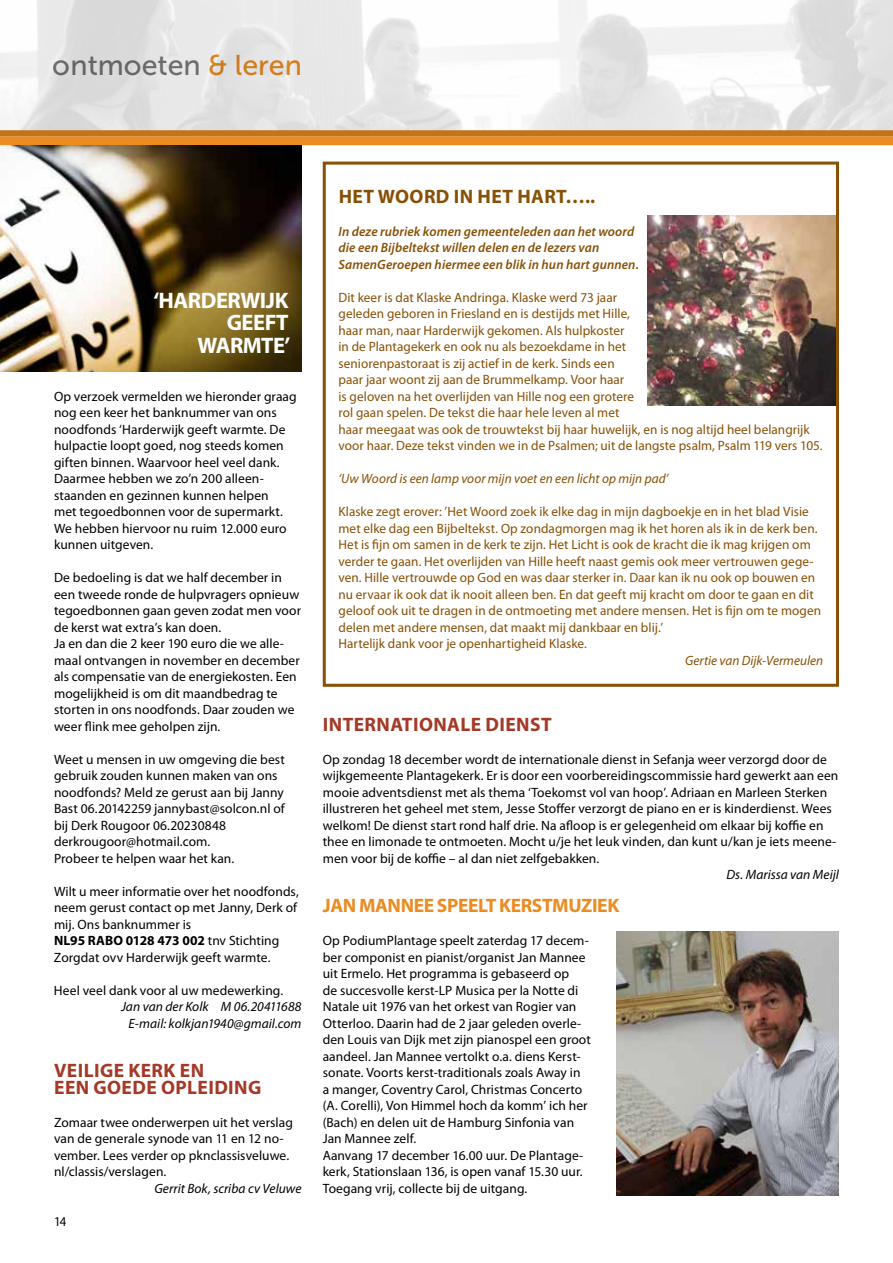
<style>
.page{position:relative;width:893px;height:1263px;background:#fff}
.page>*{position:absolute;margin:0;border:0;box-sizing:border-box;transform-origin:0 0}
.t1{font:28.5px "Museo Sans 500";color:#77787b}
.t2{font:700 22.5px/22.5px "Myriad Pro";letter-spacing:-.02em;color:#fff;text-align:right}
.t3{font:700 19.5px/16.5px "Myriad Pro";letter-spacing:.02em;color:#a43927}
.t4{font:700 19.5px "Myriad Pro";letter-spacing:-.02em;color:#eb8c23}
.t5{font:700 19.5px "Myriad Pro";letter-spacing:.02em;color:#885005}
.t6{font:13.5px/16.5px "Myriad Pro";letter-spacing:.005em;color:#000}
.t7{font:13.5px/16.5px "Myriad Pro";letter-spacing:.005em;color:#885005}
.t8{font:italic 600 13.5px/16.5px "Myriad Pro";letter-spacing:.01em;color:#885005}
.t9{font:italic 13.5px/16.5px "Myriad Pro";color:#000;text-align:center}
.t10{font:italic 13.5px "Myriad Pro";letter-spacing:.005em;color:#885005}
.t11{font:13.5px "Myriad Pro";letter-spacing:.005em;color:#000;scale:.95 1}
.s1{color:#eb8c23}
.s2{font-weight:700}
</style>
<div class="page">
<div style="left:0;top:136px;width:893px;height:9px;background:#eb8c23"></div>
<div style="left:0;top:130px;width:893px;height:6px;background:#c2741b"></div>
<img style="left:0;top:146px;width:301px;height:225px">
<div style="left:323px;top:162px;width:516px;height:525px;border:3px solid #885005"></div>
<img style="left:647px;top:216px;width:189px;height:189px">
<img style="left:617px;top:931px;width:222px;height:265px">
<h1 class="t1" style="left:53px;top:50px;width:251px">ontmoeten <span class="s1">&amp; leren</span></h1>
<h2 class="t2" style="left:153px;top:288px;width:138px">‘HARDERWIJK<br>GEEFT<br>WARMTE’</h2>
<p class="t6" style="left:54px;top:388px;width:244px">Op verzoek vermelden we hieronder graag nog een keer het banknummer van ons noodfonds ‘Harderwijk geeft warmte. De hulpactie loopt goed, nog steeds komen giften binnen. Waarvoor heel veel dank.<br>Daarmee hebben we zo’n 200 alleen&shy;staanden en gezinnen kunnen helpen<br>met tegoedbonnen voor de supermarkt.<br>We hebben hiervoor nu ruim 12.000 euro kunnen uitgeven.</p>
<p class="t6" style="left:54px;top:569px;width:249px">De bedoeling is dat we half december in een tweede ronde de hulpvragers opnieuw tegoedbonnen gaan geven zodat men voor de kerst wat extra’s kan doen.<br>Ja en dan die 2 keer 190 euro die we alle&shy;maal ontvangen in november en december als compensatie van de energiekosten. Een mogelijkheid is om dit maandbedrag te storten in ons noodfonds. Daar zouden we weer flink mee geholpen zijn.</p>
<p class="t6" style="left:54px;top:750px;width:232px">Weet u mensen in uw omgeving die best gebruik zouden kunnen maken van ons noodfonds? Meld ze gerust aan bij Janny Bast 06.20142259 jannybast@solcon.nl of bij Derk Rougoor 06.20230848 derkrougoor@hotmail.com.<br>Probeer te helpen waar het kan.</p>
<p class="t6" style="left:54px;top:882px;width:246px">Wilt u meer informatie over het noodfonds, neem gerust contact op met Janny, Derk of mij. Ons banknummer is<br><span class="s2">NL95 RABO 0128 473 002</span> tnv Stichting Zorgdat ovv Harderwijk geeft warmte.</p>
<p class="t6" style="left:54px;top:981px;width:231px">Heel veel dank voor al uw medewerking.</p>
<p class="t9" style="left:121px;top:998px;width:182px">Jan van der Kolk M 06.20411688<br>E-mail: kolkjan1940@gmail.com</p>
<h3 class="t3" style="left:54px;top:1062px;width:207px">VEILIGE KERK EN<br>EEN GOEDE OPLEIDING</h3>
<p class="t6" style="left:54px;top:1114px;width:240px">Zomaar twee onderwerpen uit het verslag van de generale synode van 11 en 12 no&shy;vember. Lees verder op pknclassisveluwe. nl/classis/verslagen.</p>
<p class="t9" style="left:154px;top:1179px;width:149px">Gerrit Bok, scriba cv Veluwe</p>
<p class="t11" style="left:54px;top:1213px;width:15px">14</p>
<h3 class="t5" style="left:339px;top:183px;width:258px">HET WOORD IN HET HART…..</h3>
<p class="t8" style="left:338px;top:222px;width:302px">In deze rubriek komen gemeenteleden aan het woord die een Bijbeltekst willen delen en de lezers van<br>SamenGeroepen hiermee een blik in hun hart gunnen.</p>
<p class="t7" style="left:338px;top:288px;width:486px">Dit keer is dat Klaske Andringa. Klaske werd 73 jaar<br>geleden geboren in Friesland en is destijds met Hille,<br>haar man, naar Harderwijk gekomen. Als hulpkoster<br>in de Plantagekerk en ook nu als bezoekdame in het<br>seniorenpastoraat is zij actief in de kerk. Sinds een<br>paar jaar woont zij aan de Brummelkamp. Voor haar<br>is geloven na het overlijden van Hille nog een grotere<br>rol gaan spelen. De tekst die haar hele leven al met<br>haar meegaat was ook de trouwtekst bij haar huwelijk, en is nog altijd heel belangrijk voor haar. Deze tekst vinden we in de Psalmen; uit de langste psalm, Psalm 119 vers 105.</p>
<p class="t10" style="left:338px;top:470px;width:331px">‘Uw Woord is een lamp voor mijn voet en een licht op mijn pad’</p>
<p class="t7" style="left:338px;top:503px;width:484px">Klaske zegt erover: ’Het Woord zoek ik elke dag in mijn dagboekje en in het blad Visie met elke dag een Bijbeltekst. Op zondagmorgen mag ik het horen als ik in de kerk ben.<br>Het is fijn om samen in de kerk te zijn. Het Licht is ook de kracht die ik mag krijgen om verder te gaan. Het overlijden van Hille heeft naast gemis ook meer vertrouwen gege&shy;ven. Hille vertrouwde op God en was daar sterker in. Daar kan ik nu ook op bouwen en nu ervaar ik ook dat ik nooit alleen ben. En dat geeft mij kracht om door te gaan en dit geloof ook uit te dragen in de ontmoeting met andere mensen. Het is fijn om te mogen delen met andere mensen, dat maakt mij dankbaar en blij.’<br>Hartelijk dank voor je openhartigheid Klaske.</p>
<p class="t10" style="left:685px;top:652px;width:140px">Gertie van Dijk-Vermeulen</p>
<h3 class="t3" style="left:323px;top:715px;width:230px">INTERNATIONALE DIENST</h3>
<p class="t6" style="left:323px;top:751px;width:517px">Op zondag 18 december wordt de internationale dienst in Sefanja weer verzorgd door de wijkgemeente Plantagekerk. Er is door een voorbereidingscommissie hard gewerkt aan een mooie adventsdienst met als thema ‘Toekomst vol van hoop’. Adriaan en Marleen Sterken illustreren het geheel met stem, Jesse Stoffer verzorgt de piano en er is kinderdienst. Wees welkom! De dienst start rond half drie. Na afloop is er gelegenheid om elkaar bij koffie en thee en limonade te ontmoeten. Mocht u/je het leuk vinden, dan kunt u/kan je iets meene&shy;men voor bij de koffie – al dan niet zelfgebakken.</p>
<p class="t9" style="left:726px;top:866px;width:114px">Ds. Marissa van Meijl</p>
<h3 class="t4" style="left:323px;top:893px;width:296px">JAN MANNEE SPEELT KERSTMUZIEK</h3>
<p class="t6" style="left:323px;top:932px;width:270px">Op PodiumPlantage speelt zaterdag 17 decem&shy;ber componist en pianist/organist Jan Mannee uit Ermelo. Het programma is gebaseerd op<br>de succesvolle kerst-LP Musica per la Notte di Natale uit 1976 van het orkest van Rogier van Otterloo. Daarin had de 2 jaar geleden overle&shy;den Louis van Dijk met zijn pianospel een groot aandeel. Jan Mannee vertolkt o.a. diens Kerst&shy;sonate. Voorts kerst-traditionals zoals Away in<br>a manger, Coventry Carol, Christmas Concerto (A. Corelli), Von Himmel hoch da komm’ ich her (Bach) en delen uit de Hamburg Sinfonia van Jan Mannee zelf.<br>Aanvang 17 december 16.00 uur. De Plantage&shy;kerk, Stationslaan 136, is open vanaf 15.30 uur.<br>Toegang vrij, collecte bij de uitgang.</p>
</div>
